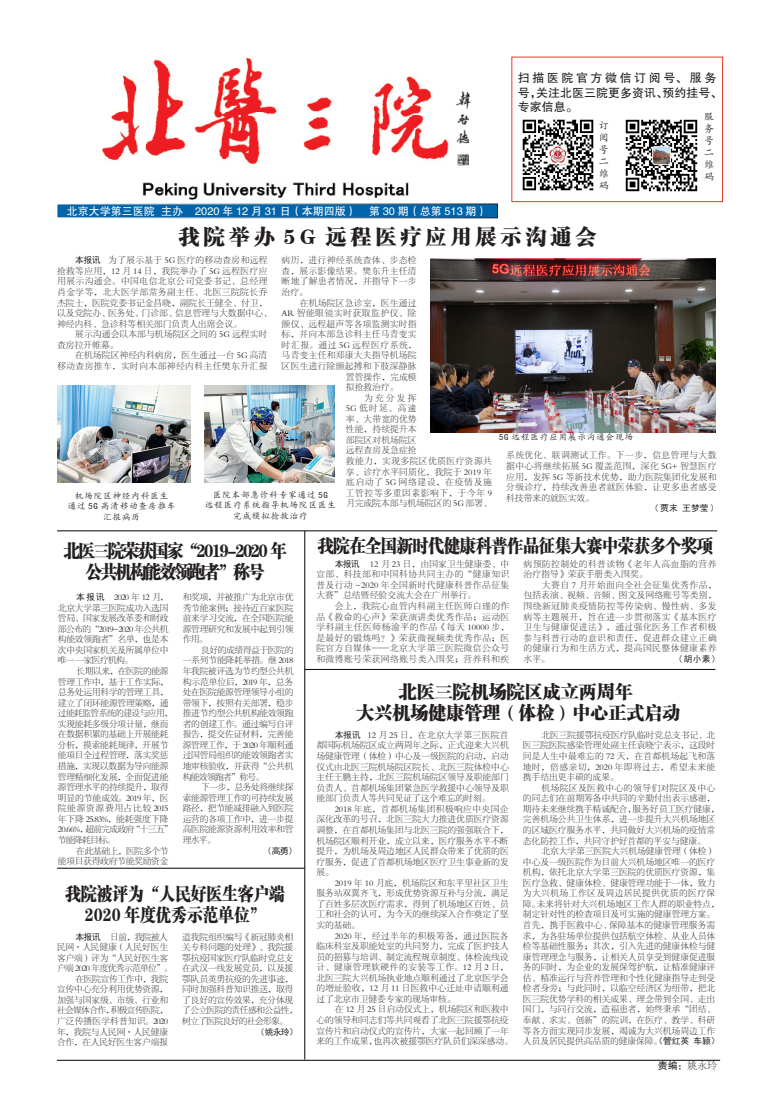
<style>
.page{position:relative;width:774px;height:1117px;background:#fff}
.page>*{position:absolute;margin:0;border:0;box-sizing:border-box;transform-origin:0 0}
.t1{font:21px "FZCSK GBK1 0";letter-spacing:.19em;color:#231f20}
.t2{font:18px "FZCSK GBK1 0";letter-spacing:-.1em;color:#231f20;scale:.91 1}
.t3{font:18px "FZCSK GBK1 0";letter-spacing:-.01em;color:#231f20}
.t4{font:18px "FZCSK GBK1 0";letter-spacing:-.01em;color:#231f20;scale:.87 1}
.t5{font:18px "FZCSK GBK1 0";letter-spacing:-.01em;color:#231f20;scale:.9 1}
.t6{font:12px/14.4px "FZHTK GBK1 0";color:#231f20}
.t7{font:11px "FZHTK GBK1 0";color:#fff}
.t8{font:10px "FZKTK GBK1 0";color:#231f20}
.t9{font:10px "FZHTK GBK1 0";color:#231f20}
.t10{font:8.8px/10.6px "FZSYK GBK1 0";letter-spacing:-.005em;color:#231f20;text-align:justify}
.t11{font:8.8px/10.6px "FZSYK GBK1 0";letter-spacing:.025em;color:#231f20}
.t12{font:8.8px/10.6px "FZSYK GBK1 0";letter-spacing:-.03em;color:#231f20}
.t13{font:8.8px/10.6px "FZSYK GBK1 0";letter-spacing:-.025em;color:#231f20}
.t14{font:8.8px/10.6px "FZSYK GBK1 0";letter-spacing:.015em;color:#231f20}
.t15{font:8.8px "Kai Ti";letter-spacing:.07em;color:#231f20}
.t16{font:8.8px/10.6px "FZSYK GBK1 0";letter-spacing:.045em;color:#231f20;text-align:right}
.t17{font:8.8px/10.6px "FZSYK GBK1 0";letter-spacing:.05em;color:#231f20}
.t18{font:8.8px/10.6px "FZSYK GBK1 0";letter-spacing:-.035em;color:#231f20;text-align:right}
.t19{font:8.8px "Sim Hei";color:#231f20}
.t20{font:8.8px "FZSYK GBK1 0";letter-spacing:.055em;color:#231f20}
.t21{font:8.8px "FZSYK GBK1 0";letter-spacing:.065em;color:#231f20}
.s1{font-family:"Sim Hei"}
.s2{font-family:"FZSYJW GB1 0"}
</style>
<div class="page">
<img style="left:101px;top:58px;width:370px;height:142px">
<div style="left:57px;top:204px;width:440px;height:14px;background:#0065aa"></div>
<svg style="left:92px;top:203px;width:93px;height:16px"></svg>
<svg style="left:194px;top:198px;width:159px;height:6px"></svg>
<div style="left:511px;top:57px;width:212px;height:145px;border:1px solid #eb3524"></div>
<img style="left:522px;top:119px;width:72px;height:72px">
<img style="left:625px;top:119px;width:73px;height:73px">
<hr style="left:57px;top:1060px;width:663px;height:1px;background:#030303">
<hr style="left:305px;top:669px;width:410px;height:1px;background:#030303">
<img style="left:57px;top:385px;width:133px;height:98px">
<hr style="left:305px;top:531px;width:1px;height:528px;background:#030303">
<hr style="left:57px;top:531px;width:660px;height:1px;background:#030303">
<hr style="left:57px;top:868px;width:248px;height:1px;background:#030303">
<img style="left:204px;top:385px;width:130px;height:98px">
<img style="left:430px;top:259px;width:286px;height:174px">
<p class="t7" style="left:67px;top:205px;width:422px">北京大学第三医院 主办 2020 年 12 月 31 日（本期四版） 第 30 期（总第 513 期）</p>
<p class="t6" style="left:518px;top:71px;width:206px">扫描医院官方微信订阅号、服务号，关注北医三院更多资讯、预约挂号、专家信息。</p>
<p class="t8" style="left:599px;top:120px;width:11px">订</p>
<p class="t8" style="left:599px;top:132px;width:11px">阅</p>
<p class="t8" style="left:599px;top:144px;width:11px">号</p>
<p class="t8" style="left:599px;top:156px;width:11px">二</p>
<p class="t8" style="left:599px;top:168px;width:11px">维</p>
<p class="t8" style="left:599px;top:180px;width:11px">码</p>
<p class="t8" style="left:704px;top:111px;width:11px">服</p>
<p class="t8" style="left:704px;top:123px;width:11px">务</p>
<p class="t8" style="left:704px;top:135px;width:11px">号</p>
<p class="t8" style="left:704px;top:147px;width:11px">二</p>
<p class="t8" style="left:704px;top:159px;width:11px">维</p>
<p class="t8" style="left:704px;top:171px;width:11px">码</p>
<p class="t1" style="left:179px;top:225px;width:419px">我院举办 5G 远程医疗应用展示沟通会</p>
<p class="t11" style="left:57px;top:255px;width:216px;text-indent:18px"><span class="s1">本报讯　</span>为了展示基于 5G 医疗的移动查房和远程抢救等应用，12 月 14 日，我院举办了 5G 远程医疗应用展示沟通会。中国电信北京公司党委书记、总经理肖金学等，北大医学部常务副主任、北医三院院长乔杰院士，医院党委书记金昌晓，副院长王健全、付卫，以及党院办、医务处、门诊部、信息管理与大数据中心、神经内科、急诊科等相关部门负责人出席会议。</p>
<p class="t10" style="left:57px;top:329px;width:212px;text-indent:18px">展示沟通会以本部与机场院区之间的 5G 远程实时查房拉开帷幕。</p>
<p class="t16" style="left:57px;top:350px;width:212px">在机场院区神经内科病房，医生通过一台 5G 高清<br>移动查房推车，实时向本部神经内科主任樊东升汇报</p>
<p class="t10" style="left:282px;top:255px;width:137px">病历，进行神经系统查体、步态检查，展示影像结果。樊东升主任清晰地了解患者情况，并指导下一步治疗。</p>
<p class="t11" style="left:300px;top:297px;width:118px">在机场院区急诊室，医生通过</p>
<p class="t20" style="left:282px;top:309px;width:137px">AR 智能眼镜实时获取监护仪、除</p>
<p class="t11" style="left:282px;top:319px;width:137px">颤仪、远程超声等各项监测实时指</p>
<p class="t11" style="left:282px;top:329px;width:137px">标，并向本部急诊科主任马青变实</p>
<p class="t21" style="left:282px;top:340px;width:137px">时汇报。通过 5G 远程医疗系统，</p>
<p class="t11" style="left:282px;top:350px;width:137px">马青变主任和郑康大夫指导机场院</p>
<p class="t11" style="left:282px;top:361px;width:137px">区医生进行除颤起搏和下肢深静脉</p>
<p class="t10" style="left:346px;top:371px;width:72px">置管操作，完成模</p>
<p class="t10" style="left:346px;top:382px;width:54px">拟抢救治疗。</p>
<p class="t14" style="left:346px;top:393px;width:148px;text-indent:18px">为充分发挥<br>5G 低时延、高速<br>率、大带宽的优势<br>性能，持续提升本<br>部院区对机场院区<br>远程查房及急症抢<br>救能力，实现多院区优质医疗资源共享、诊疗水平同质化，我院于 2019 年底启动了 5G 网络建设，在疫情及施工管控等多重因素影响下，于今年 9月完成院本部与机场院区的 5G 部署、</p>
<p class="t15" style="left:499px;top:433px;width:136px">5G 远程医疗应用展示沟通会现场</p>
<p class="t10" style="left:506px;top:450px;width:212px">系统优化、联调测试工作。下一步，信息管理与大数据中心将继续拓展 5G 覆盖范围，深化 5G+ 智慧医疗应用，发挥 5G 等新技术优势，助力医院集团化发展和分级诊疗，持续改善患者就医体验，让更多患者感受科技带来的就医实效。</p>
<p class="t19" style="left:654px;top:504px;width:63px">( 贾末 王梦莹 )</p>
<p class="t15" style="left:213px;top:490px;width:117px">医院本部急诊科专家通过 5G</p>
<p class="t15" style="left:205px;top:501px;width:133px">远程医疗系统指导机场院区医生</p>
<p class="t15" style="left:233px;top:511px;width:76px">完成模拟抢救治疗</p>
<p class="t15" style="left:75px;top:491px;width:95px">机场院区神经内科医生</p>
<p class="t15" style="left:68px;top:501px;width:109px">通过 5G 高清移动查房推车</p>
<p class="t15" style="left:103px;top:512px;width:39px">汇报病历</p>
<p class="t5" style="left:318px;top:535px;width:441px">我院在全国新时代健康科普作品征集大赛中荣获多个奖项</p>
<p class="t2" style="left:64px;top:540px;width:246px">北医三院荣获国家“2019-2020 年</p>
<p class="t2" style="left:86px;top:562px;width:198px">公共机构能效领跑者”称号</p>
<p class="t10" style="left:316px;top:559px;width:195px;text-indent:18px"><span class="s1">本报讯</span> 12 月 23 日，由国家卫生健康委、中宣部、科技部和中国科协共同主办的“健康知识普及行动 -2020 年全国新时代健康科普作品征集大赛”总结暨经验交流大会在广州举行。</p>
<p class="t10" style="left:316px;top:601px;width:195px;text-indent:18px">会上，我院心血管内科副主任医师白瑾的作品《救命的心声》荣获演讲类优秀作品；运动医学科副主任医师杨渝平的作品《每天 10000 步，是最好的锻炼吗？》荣获微视频类优秀作品；医院官方自媒体——北京大学第三医院微信公众号和微博账号荣获网络账号类入围奖；营养科和疾</p>
<p class="t17" style="left:523px;top:559px;width:194px">病预防控制处的科普读物《老年人高血脂的营养治疗指导》荣获手册类入围奖。</p>
<p class="t10" style="left:523px;top:580px;width:195px;text-indent:18px">大赛自 7 月开始面向全社会征集优秀作品，包括表演、视频、音频、图文及网络账号等类别，围绕新冠肺炎疫情防控等传染病、慢性病、多发病等主题展开，旨在进一步贯彻落实《基本医疗卫生与健康促进法》，通过强化医务工作者积极参与科普行动的意识和责任，促进群众建立正确的健康行为和生活方式，提高国民整体健康素养水平。</p>
<p class="t10" style="left:58px;top:592px;width:112px;text-indent:18px"><span class="s1">本报讯</span> 2020 年 12 月，北京大学第三医院成功入选国管局、国家发展改革委和财政部公布的“2019-2020 年公共机构能效领跑者”名单，也是本次中央国家机关及所属单位中唯一 一家医疗机构。</p>
<p class="t12" style="left:58px;top:666px;width:117px;text-indent:18px">长期以来，在医院的能源管理工作中，基于工作实际，总务处运用科学的管理工具，建立了闭环能源管理策略，通过能耗监管系统的建设与应用，实现能耗多级分项计量，继而在数据积累的基础上开展能耗分析，摸索能耗规律，开展节能项目全过程管理，落实奖惩措施，实现以数据为导向能源管理精细化发展，全面促进能源管理水平的持续提升，取得明显的节能成效。2019 年，医院能源资源费用占比较 2015年下降 25.83%，能耗强度下降<br>20.66%，超前完成政府“十三五”节能降耗目标。</p>
<p class="t18" style="left:58px;top:845px;width:112px">在此基础上，医院多个节<br>能项目获得政府节能奖励资金</p>
<p class="t10" style="left:183px;top:592px;width:112px">和奖项，并被推广为北京市优秀节能案例；接待近百家医院前来学习交流，在全国医院能源管理研究和发展中起到引领作用。</p>
<p class="t10" style="left:183px;top:645px;width:112px;text-indent:18px">良好的成绩得益于医院的一系列节能降耗举措。继 2018年我院被评选为节约型公共机构示范单位后，2019 年，总务处在医院能源管理领导小组的带领下，按照有关部署，稳步推进节约型公共机构能效领跑者的创建工作。通过编写自评报告，提交佐证材料，完善能源管理工作，于 2020 年顺利通过国管局组织的能效领跑者实地审核验收，并获得“公共机构能效领跑者”称号。</p>
<p class="t10" style="left:183px;top:782px;width:112px;text-indent:18px">下一步，总务处将继续探索能源管理工作的可持续发展路径，把节能减排融入到医院运营的各项工作中，进一步提高医院能源资源利用效率和管理水平。</p>
<p class="t19" style="left:267px;top:846px;width:28px">(高勇)</p>
<p class="t19" style="left:678px;top:654px;width:40px">(胡小素)</p>
<p class="t3" style="left:399px;top:681px;width:235px">北医三院机场院区成立两周年</p>
<p class="t3" style="left:356px;top:702px;width:325px">大兴机场健康管理（体检）中心正式启动</p>
<p class="t10" style="left:316px;top:730px;width:194px;text-indent:18px"><span class="s1">本报讯</span> 12 月 25 日，在北京大学第三医院首都国际机场院区成立两周年之际，正式迎来大兴机场健康管理（体检）中心及一级医院的启动，启动仪式由北医三院机场院区院长、北医三院体检中心主任王鹏主持，北医三院机场院区领导及职能部门负责人、首都机场集团紧急医学救援中心领导及职能部门负责人等共同见证了这个难忘的时刻。</p>
<p class="t10" style="left:316px;top:804px;width:194px;text-indent:18px">2018 年底，首都机场集团积极响应中央国企深化改革的号召，北医三院大力推进优质医疗资源调整，在首都机场集团与北医三院的强强联合下，机场院区顺利开业，成立以来，医疗服务水平不断提升，为机场及周边地区人民群众带来了优质的医疗服务，促进了首都机场地区医疗卫生事业新的发展。</p>
<p class="t10" style="left:316px;top:878px;width:194px;text-indent:18px">2019 年 10 月底，机场院区和东平里社区卫生服务站双翼齐飞，形成优势资源互补与分流，满足了百姓多层次医疗需求，得到了机场地区百姓、员工和社会的认可，为今天的继续深入合作奠定了坚实的基础。</p>
<p class="t10" style="left:316px;top:930px;width:194px;text-indent:18px">2020 年，经过半年的积极筹备，通过医院各临床科室及职能处室的共同努力，完成了医护技人员的招募与培训、制定流程规章制度、体检流线设计、健康管理软硬件的安装等工作。12 月 2 日，北医三院大兴机场执业地点顺利通过了北京医学会的增址验收，12 月 11 日医救中心迁址申请顺利通过了北京市卫健委专家的现场审核。</p>
<p class="t10" style="left:316px;top:1004px;width:198px;text-align:left;text-indent:18px">在 12 月 25 日启动仪式上，机场院区和医救中心的领导和同志们等共同观看了北医三院援鄂抗疫宣传片和启动仪式的宣传片，大家一起回顾了一年来的工作成果，也再次被援鄂医疗队员们深深感动。</p>
<p class="t10" style="left:523px;top:730px;width:194px;text-indent:18px">北医三院援鄂抗疫医疗队临时党总支书记、北医三院医院感染管理处副主任袁晓宁表示，这段时间是人生中最难忘的 72 天，在首都机场起飞和落地时，倍感亲切，2020 年即将过去，希望未来能携手结出更丰硕的成果。</p>
<p class="t10" style="left:523px;top:782px;width:198px;text-align:left;text-indent:18px">机场院区及医救中心的领导们对院区及中心的同志们在前期筹备中共同的辛勤付出表示感谢，期待未来继续携手精诚配合，服务好员工医疗健康，完善机场公共卫生体系，进一步提升大兴机场地区的区域医疗服务水平，共同做好大兴机场的疫情常态化防控工作，共同守护好首都的平安与健康。</p>
<p class="t10" style="left:523px;top:846px;width:198px;text-align:left;text-indent:18px">北京大学第三医院大兴机场健康管理（体检）中心及一级医院作为目前大兴机场地区唯一的医疗机构，依托北京大学第三医院的优质医疗资源，集医疗急救、健康体检、健康管理功能于一体，致力为大兴机场工作区及周边居民提供优质的医疗保障。未来将针对大兴机场地区工作人群的职业特点，制定针对性的检查项目及可实施的健康管理方案。首先，携手医救中心 , 保障基本的健康管理服务需求，为各驻场单位提供包括航空体检、从业人员体检等基础性服务；其次，引入先进的健康体检与健康管理理念与服务，让相关人员享受到健康促进服务的同时，为企业的发展保驾护航，让精准健康评估、精准运行与营养管理和个性化健康指导走到受检者身旁；与此同时，以临空经济区为纽带，把北医三院优势学科的相关成果、理念带到全国、走出国门，与同行交流，造福患者，始终秉承“团结、奉献、求实、创新”的院训，在医疗、教学、科研等各方面实现同步发展，竭诚为大兴机场周边工作人员及居民提供高品质的健康保障。<span class="s1">（管红英 车颖）</span></p>
<p class="t4" style="left:66px;top:883px;width:253px">我院被评为“人民好医生客户端</p>
<p class="t4" style="left:85px;top:905px;width:209px">2020 年度优秀示范单位”</p>
<p class="t13" style="left:57px;top:931px;width:117px;text-indent:18px"><span class="s1">本报讯</span> 日前，我院被人民网·人民健康（人民好医生客户端）评为“人民好医生客户端 2020 年度优秀示范单位”。</p>
<p class="t10" style="left:57px;top:974px;width:113px;text-indent:18px">在医院宣传工作中，我院宣传中心充分利用优势资源，加强与国家级、市级、行业和社会媒体合作，积极宣传医院，广泛传播医学科普知识。2020年，我院与人民网·人民健康合作，在人民好医生客户端报</p>
<p class="t13" style="left:182px;top:931px;width:117px">道我院组织编写《新冠肺炎相关专科问题的处理》、我院援鄂抗疫国家医疗队临时党总支在武汉一线发展党员，以及援鄂队员英勇抗疫的先进事迹，同时加强科普知识推送，取得了良好的宣传效果，充分体现了公立医院的责任感和公益性，树立了医院良好的社会形象。</p>
<p class="t19" style="left:260px;top:1027px;width:39px">(姚永玲）</p>
<p class="t9" style="left:658px;top:1060px;width:61px">责编：<span class="s2">姚永玲</span></p>
</div>
